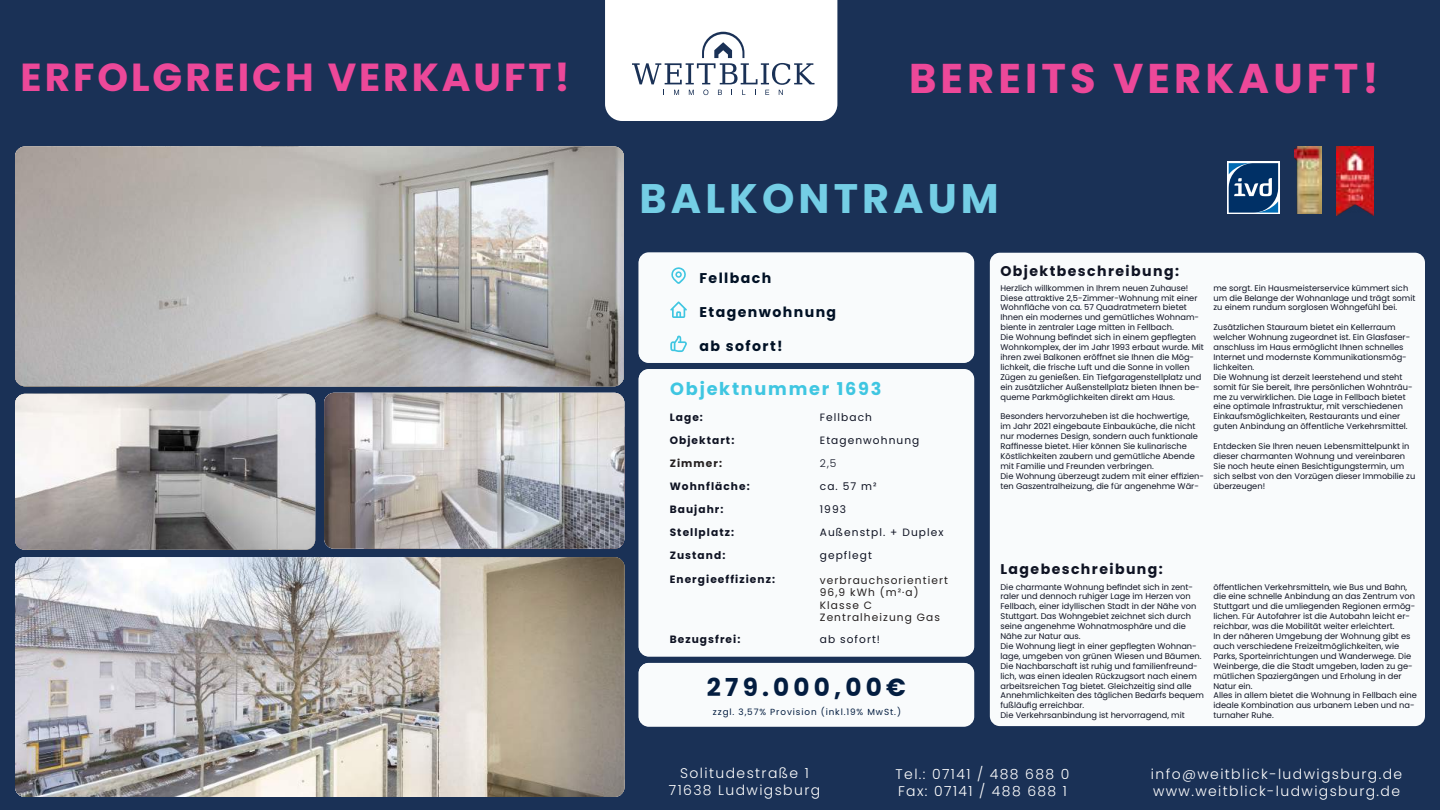
<style>
.page{position:relative;width:1440px;height:810px;background:#1a3156}
.page>*{position:absolute;margin:0;border:0;box-sizing:border-box;transform-origin:0 0}
.t1{font:700 41.55px "Poppins";letter-spacing:.1em;color:#ec4899}
.t2{font:700 41.25px "Poppins";letter-spacing:.1em;color:#74cee5}
.t3{font:700 39.08px "Poppins";letter-spacing:.075em;color:#ec4899}
.t4{font:700 24.75px "Poppins";letter-spacing:.17em;color:#031d40}
.t5{font:700 24.67px "Poppins";color:#031d40}
.t6{font:700 17.7px "Poppins";letter-spacing:.1em;color:#3fc6e1}
.t7{font:700 17.62px "Poppins";letter-spacing:.1em;color:#3fc6e1}
.t8{font:700 14.1px "Poppins";letter-spacing:.1em;color:#011125}
.t9{font:700 14.1px "Poppins";letter-spacing:.1em;color:#0f1323}
.t10{font:300 13.95px/16.8px "Poppins";letter-spacing:.1em;color:#fff}
.t11{font:700 10.57px "Poppins";letter-spacing:.1em;color:#0f1323}
.t12{font:10.57px/12.4px "Poppins";letter-spacing:.1em;color:#241f1f}
.t13{font:10.57px "Poppins";letter-spacing:.1em;color:#0f1323}
.t14{font:700 10.57px "Poppins";letter-spacing:.1em;color:#241f1f}
.t15{font:300 10.57px "Poppins";color:#0f1323}
.t16{font:8.85px "Poppins";letter-spacing:.1em;color:#031d40}
.t17{font:8.25px/9.9px "Poppins";color:#0f1323}
</style>
<div class="page">
<svg style="left:605px;top:0;width:232px;height:121px;background:#f1f3f5"></svg>
<div style="left:990px;top:253px;width:435px;height:473px;background:#f9fbfc;border-radius:10px"></div>
<img style="left:1295px;top:147px;width:27px;height:66px">
<svg style="left:1227px;top:161px;width:53px;height:53px"></svg>
<svg style="left:1229px;top:163px;width:49px;height:50px;background:#295584"></svg>
<img style="left:1337px;top:147px;width:36px;height:68px">
<svg style="left:324px;top:393px;width:300px;height:156px;background:#b4b2b2"></svg>
<svg style="left:15px;top:147px;width:609px;height:239px;background:#b7b4b2"></svg>
<svg style="left:15px;top:557px;width:610px;height:240px;background:#b8b4af"></svg>
<svg style="left:15px;top:394px;width:300px;height:156px;background:#b0aeae"></svg>
<div style="left:639px;top:252px;width:335px;height:111px;background:#f9fbfc;border-radius:10px"></div>
<div style="left:639px;top:369px;width:335px;height:288px;background:#f9fbfc;border-radius:10px"></div>
<div style="left:639px;top:663px;width:335px;height:64px;background:#f9fbfc;border-radius:10px"></div>
<svg style="left:670px;top:335px;width:17px;height:18px"></svg>
<svg style="left:670px;top:301px;width:17px;height:17px"></svg>
<svg style="left:671px;top:267px;width:15px;height:17px"></svg>
<h3 class="t3" style="left:21px;top:55px;width:551px">ERFOLGREICH VERKAUFT!</h3>
<h1 class="t1" style="left:909px;top:55px;width:471px">BEREITS VERKAUFT!</h1>
<h2 class="t2" style="left:640px;top:174px;width:361px">BALKONTRAUM</h2>
<h3 class="t8" style="left:699px;top:270px;width:73px">Fellbach</h3>
<h3 class="t8" style="left:699px;top:304px;width:138px">Etagenwohnung</h3>
<h3 class="t8" style="left:701px;top:305px;width:203px">Dachgeschosswohnung</h3>
<h3 class="t8" style="left:699px;top:338px;width:85px">ab sofort!</h3>
<h3 class="t8" style="left:701px;top:339px;width:85px">ab sofort!</h3>
<h3 class="t6" style="left:670px;top:379px;width:213px">Objektnummer 1693</h3>
<h3 class="t7" style="left:670px;top:389px;width:213px">Objektnummer 1666</h3>
<p class="t11" style="left:670px;top:411px;width:35px">Lage:</p>
<p class="t13" style="left:820px;top:411px;width:54px">Fellbach</p>
<p class="t11" style="left:670px;top:434px;width:66px">Objektart:</p>
<p class="t13" style="left:820px;top:434px;width:101px">Etagenwohnung</p>
<p class="t14" style="left:670px;top:457px;width:54px">Zimmer:</p>
<p class="t15" style="left:820px;top:457px;width:18px">2,5</p>
<p class="t11" style="left:670px;top:480px;width:82px">Wohnfläche:</p>
<p class="t13" style="left:820px;top:480px;width:58px">ca. 57 m²</p>
<p class="t11" style="left:670px;top:503px;width:55px">Baujahr:</p>
<p class="t13" style="left:820px;top:503px;width:28px">1993</p>
<p class="t11" style="left:670px;top:526px;width:66px">Stellplatz:</p>
<p class="t13" style="left:820px;top:526px;width:125px">Außenstpl. + Duplex</p>
<p class="t11" style="left:670px;top:549px;width:57px">Zustand:</p>
<p class="t13" style="left:820px;top:549px;width:54px">gepflegt</p>
<p class="t11" style="left:670px;top:573px;width:107px">Energieeffizienz:</p>
<p class="t11" style="left:670px;top:484px;width:81px">Wohnfläche:</p>
<p class="t13" style="left:807px;top:504px;width:27px">1972</p>
<p class="t11" style="left:670px;top:524px;width:66px">Stellplatz:</p>
<p class="t13" style="left:807px;top:524px;width:97px">Außenstellplatz</p>
<p class="t11" style="left:670px;top:544px;width:57px">Zustand:</p>
<p class="t13" style="left:807px;top:544px;width:53px">gepflegt</p>
<p class="t12" style="left:807px;top:578px;width:110px">192,8 kWh (m².a)<br>Klasse F<br>Zentralheizung Öl</p>
<p class="t12" style="left:820px;top:574px;width:129px">verbrauchsorientiert<br>96,9 kWh (m².a)<br>Klasse C<br>Zentralheizung Gas</p>
<p class="t13" style="left:820px;top:633px;width:62px">ab sofort!</p>
<p class="t11" style="left:670px;top:633px;width:72px">Bezugsfrei:</p>
<h3 class="t5" style="left:724px;top:673px;width:16px">3</h3>
<h3 class="t4" style="left:707px;top:673px;width:201px">279.000,00€</h3>
<p class="t16" style="left:713px;top:707px;width:190px">zzgl. 3,57% Provision (inkl.19% MwSt.)</p>
<h3 class="t9" style="left:1000px;top:263px;width:180px">Objektbeschreibung:</h3>
<p class="t17" style="left:1000px;top:283px;width:205px">Herzlich willkommen in Ihrem neuen Zuhause!<br>Diese attraktive 2,5-Zimmer-Wohnung mit einer Wohnfläche von ca. 57 Quadratmetern bietet Ihnen ein modernes und gemütliches Wohnam&shy;biente in zentraler Lage mitten in Fellbach.<br>Die Wohnung befindet sich in einem gepflegten Wohnkomplex, der im Jahr 1993 erbaut wurde. Mit ihren zwei Balkonen eröffnet sie Ihnen die Mög&shy;lichkeit, die frische Luft und die Sonne in vollen Zügen zu genießen. Ein Tiefgaragenstellplatz und ein zusätzlicher Außenstellplatz bieten Ihnen be&shy;queme Parkmöglichkeiten direkt am Haus.</p>
<p class="t17" style="left:1000px;top:412px;width:205px">Besonders hervorzuheben ist die hochwertige,<br>im Jahr 2021 eingebaute Einbauküche, die nicht nur modernes Design, sondern auch funktionale Raffinesse bietet. Hier können Sie kulinarische Köstlichkeiten zaubern und gemütliche Abende mit Familie und Freunden verbringen.<br>Die Wohnung überzeugt zudem mit einer effizien&shy;ten Gaszentralheizung, die für angenehme Wär-</p>
<p class="t17" style="left:1213px;top:283px;width:203px">me sorgt. Ein Hausmeisterservice kümmert sich um die Belange der Wohnanlage und trägt somit zu einem rundum sorglosen Wohngefühl bei.</p>
<p class="t17" style="left:1213px;top:322px;width:201px">Zusätzlichen Stauraum bietet ein Kellerraum welcher Wohnung zugeordnet ist. Ein Glasfaser&shy;anschluss im Haus ermöglicht Ihnen schnelles Internet und modernste Kommunikationsmög&shy;lichkeiten.<br>Die Wohnung ist derzeit leerstehend und steht somit für Sie bereit, Ihre persönlichen Wohnträu&shy;me zu verwirklichen. Die Lage in Fellbach bietet eine optimale Infrastruktur, mit verschiedenen Einkaufsmöglichkeiten, Restaurants und einer guten Anbindung an öffentliche Verkehrsmittel.</p>
<p class="t17" style="left:1213px;top:441px;width:203px">Entdecken Sie Ihren neuen Lebensmittelpunkt in dieser charmanten Wohnung und vereinbaren Sie noch heute einen Besichtigungstermin, um sich selbst von den Vorzügen dieser Immobilie zu überzeugen!</p>
<h3 class="t9" style="left:1000px;top:561px;width:164px">Lagebeschreibung:</h3>
<p class="t17" style="left:1000px;top:582px;width:205px">Die charmante Wohnung befindet sich in zent&shy;raler und dennoch ruhiger Lage im Herzen von Fellbach, einer idyllischen Stadt in der Nähe von Stuttgart. Das Wohngebiet zeichnet sich durch seine angenehme Wohnatmosphäre und die Nähe zur Natur aus.<br>Die Wohnung liegt in einer gepflegten Wohnan&shy;lage, umgeben von grünen Wiesen und Bäumen.<br>Die Nachbarschaft ist ruhig und familienfreund&shy;lich, was einen idealen Rückzugsort nach einem arbeitsreichen Tag bietet. Gleichzeitig sind alle Annehmlichkeiten des täglichen Bedarfs bequem fußläufig erreichbar.<br>Die Verkehrsanbindung ist hervorragend, mit</p>
<p class="t17" style="left:1213px;top:582px;width:205px">öffentlichen Verkehrsmitteln, wie Bus und Bahn, die eine schnelle Anbindung an das Zentrum von Stuttgart und die umliegenden Regionen ermög&shy;lichen. Für Autofahrer ist die Autobahn leicht er&shy;reichbar, was die Mobilität weiter erleichtert.<br>In der näheren Umgebung der Wohnung gibt es auch verschiedene Freizeitmöglichkeiten, wie Parks, Sporteinrichtungen und Wanderwege. Die Weinberge, die die Stadt umgeben, laden zu ge&shy;mütlichen Spaziergängen und Erholung in der Natur ein.<br>Alles in allem bietet die Wohnung in Fellbach eine ideale Kombination aus urbanem Leben und na&shy;turnaher Ruhe.</p>
<h3 class="t10" style="left:669px;top:765px;width:153px;text-align:center">Solitudestraße 1<br>71638 Ludwigsburg</h3>
<h3 class="t10" style="left:896px;top:766px;width:175px">Tel.: 07141 / 488 688 0<br>Fax: 07141 / 488 688 1</h3>
<h3 class="t10" style="left:1151px;top:766px;width:253px">info@weitblick-ludwigsburg.de www.weitblick-ludwigsburg.de</h3>
</div>
